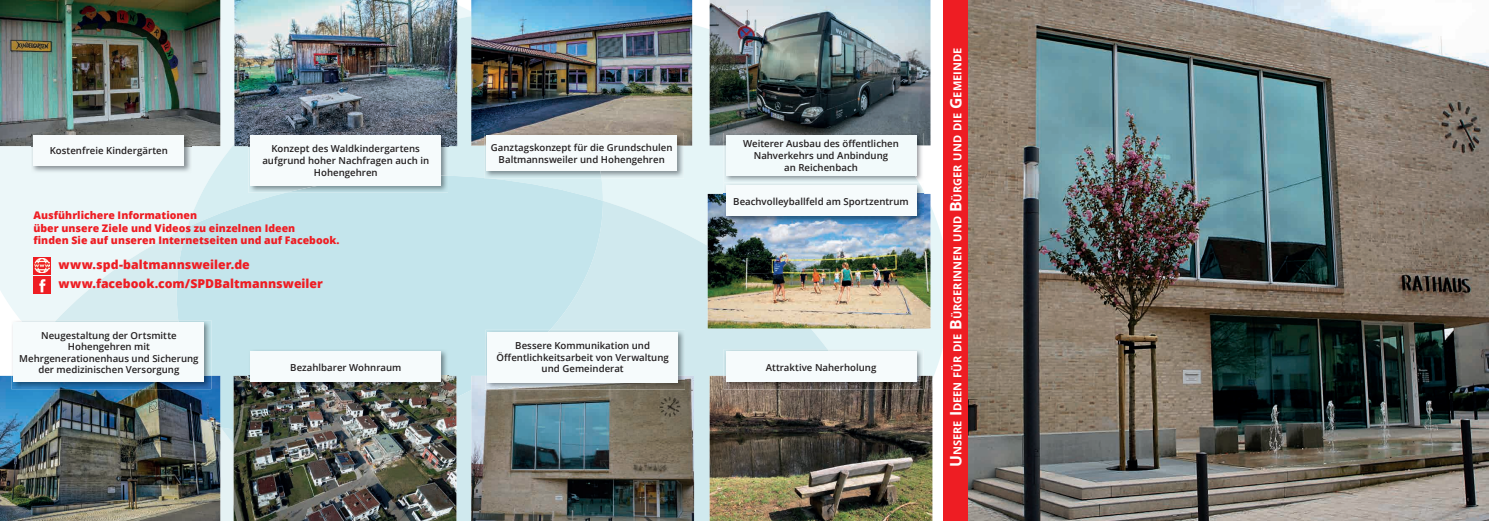
<style>
.page{position:relative;width:1489px;height:521px;background:#fff}
.page>*{position:absolute;margin:0;border:0;box-sizing:border-box;transform-origin:0 0}
.t1{font:800 12.25px/18.6px "Open Sans";color:#ee1d23}
.t2{font:700 11.03px "Open Sans";letter-spacing:-.005em;color:#fff}
.t3{font:800 10.5px/12.6px "Open Sans";letter-spacing:.005em;color:#ee1d23}
.t4{font:600 9.62px/11.5px "Open Sans";color:#231f20;text-align:center}
.s1{font-size:15.75px}
</style>
<div class="page">
<img style="left:955px;top:0;width:533px;height:521px">
<svg style="left:220px;top:429px;width:1px;height:92px"></svg>
<svg style="left:603px;top:24px;width:340px;height:355px;fill:#e5f5f7"></svg>
<svg style="left:221px;top:201px;width:606px;height:320px;background:#d2e9ee"></svg>
<div style="left:0;top:0;width:471px;height:320px;background:#ecf7f9"></div>
<svg style="left:56px;top:227px;width:121px;height:93px;background:#e0f1f4"></svg>
<svg style="left:187px;top:16px;width:297px;height:160px;background:#def0f3"></svg>
<svg style="left:177px;top:176px;width:426px;height:253px;background:#c5e5ec"></svg>
<div style="left:943px;top:0;width:24px;height:520px;background:#ee1d23"></div>
<svg style="left:33px;top:257px;width:18px;height:17px"></svg>
<img style="left:35px;top:259px;width:15px;height:13px">
<img style="left:709px;top:0;width:221px;height:145px">
<img style="left:0;top:0;width:220px;height:146px">
<img style="left:471px;top:0;width:221px;height:146px">
<img style="left:0;top:376px;width:220px;height:145px">
<img style="left:234px;top:376px;width:222px;height:145px">
<img style="left:709px;top:376px;width:223px;height:145px">
<img style="left:234px;top:0;width:223px;height:146px">
<img style="left:31px;top:133px;width:161px;height:40px">
<div style="left:33px;top:135px;width:151px;height:31px;background:#f6fbfc"></div>
<img style="left:248px;top:133px;width:200px;height:60px">
<img style="left:286px;top:175px;width:162px;height:18px">
<div style="left:251px;top:135px;width:190px;height:50px;background:#f6fbfc"></div>
<img style="left:601px;top:146px;width:83px;height:32px">
<img style="left:484px;top:146px;width:117px;height:32px">
<img style="left:484px;top:133px;width:200px;height:13px">
<div style="left:486px;top:135px;width:190px;height:36px;background:#f6fbfc"></div>
<img style="left:471px;top:376px;width:223px;height:145px">
<img style="left:21px;top:320px;width:35px;height:2px">
<img style="left:178px;top:320px;width:33px;height:56px">
<img style="left:11px;top:376px;width:200px;height:13px">
<div style="left:14px;top:322px;width:190px;height:60px;background:#f6fbfc"></div>
<img style="left:248px;top:349px;width:200px;height:40px">
<div style="left:251px;top:351px;width:190px;height:31px;background:#f6fbfc"></div>
<img style="left:845px;top:349px;width:78px;height:27px">
<img style="left:723px;top:349px;width:122px;height:27px">
<img style="left:723px;top:376px;width:200px;height:13px">
<div style="left:726px;top:351px;width:190px;height:31px;background:#f6fbfc"></div>
<img style="left:550px;top:330px;width:135px;height:46px">
<img style="left:485px;top:330px;width:65px;height:46px">
<img style="left:485px;top:376px;width:200px;height:13px">
<div style="left:487px;top:332px;width:190px;height:50px;background:#f6fbfc"></div>
<img style="left:919px;top:145px;width:4px;height:38px">
<img style="left:723px;top:145px;width:196px;height:38px">
<img style="left:723px;top:133px;width:200px;height:12px">
<div style="left:726px;top:135px;width:190px;height:40px;background:#f2fafb"></div>
<img style="left:707px;top:194px;width:223px;height:134px">
<img style="left:723px;top:183px;width:200px;height:40px">
<div style="left:726px;top:185px;width:190px;height:31px;background:#f6fbfc"></div>
<div style="left:33px;top:277px;width:18px;height:17px;background:#ee1d23"></div>
<svg style="left:39px;top:279px;width:6px;height:13px"></svg>
<p class="t4" style="left:50px;top:145px;width:120px">Kostenfreie Kindergärten</p>
<p class="t4" style="left:262px;top:143px;width:168px">Konzept des Waldkindergartens aufgrund hoher Nachfragen auch in<br>Hohengehren</p>
<p class="t4" style="left:491px;top:142px;width:183px">Ganztagskonzept für die Grundschulen<br>Baltmannsweiler und Hohengehren</p>
<p class="t3" style="left:33px;top:208px;width:308px">Ausführlichere Informationen<br>über unsere Ziele und Videos zu einzelnen Ideen<br>finden Sie auf unseren Internetseiten und auf Facebook.</p>
<p class="t1" style="left:59px;top:255px;width:266px">www.spd-baltmannsweiler.de www.facebook.com/SPDBaltmannsweiler</p>
<p class="t4" style="left:743px;top:138px;width:157px">Weiterer Ausbau des öffentlichen<br>Nahverkehrs und Anbindung<br>an Reichenbach</p>
<p class="t4" style="left:733px;top:195px;width:177px">Beachvolleyballfeld am Sportzentrum</p>
<p class="t4" style="left:19px;top:329px;width:181px">Neugestaltung der Ortsmitte<br>Hohengehren mit<br>Mehrgenerationenhaus und Sicherung der medizinischen Versorgung</p>
<p class="t4" style="left:496px;top:340px;width:174px">Bessere Kommunikation und<br>Öffentlichkeitsarbeit von Verwaltung und Gemeinderat</p>
<p class="t4" style="left:290px;top:361px;width:113px">Bezahlbarer Wohnraum</p>
<p class="t4" style="left:765px;top:361px;width:112px">Attraktive Naherholung</p>
<p class="t2" style="left:949px;top:467px;width:421px;rotate:-90deg"><span class="s1">U</span>NSERE <span class="s1">I</span>DEEN FÜR DIE <span class="s1">B</span>ÜRGERINNEN UND <span class="s1">B</span>ÜRGER UND DIE <span class="s1">G</span>EMEINDE</p>
</div>
